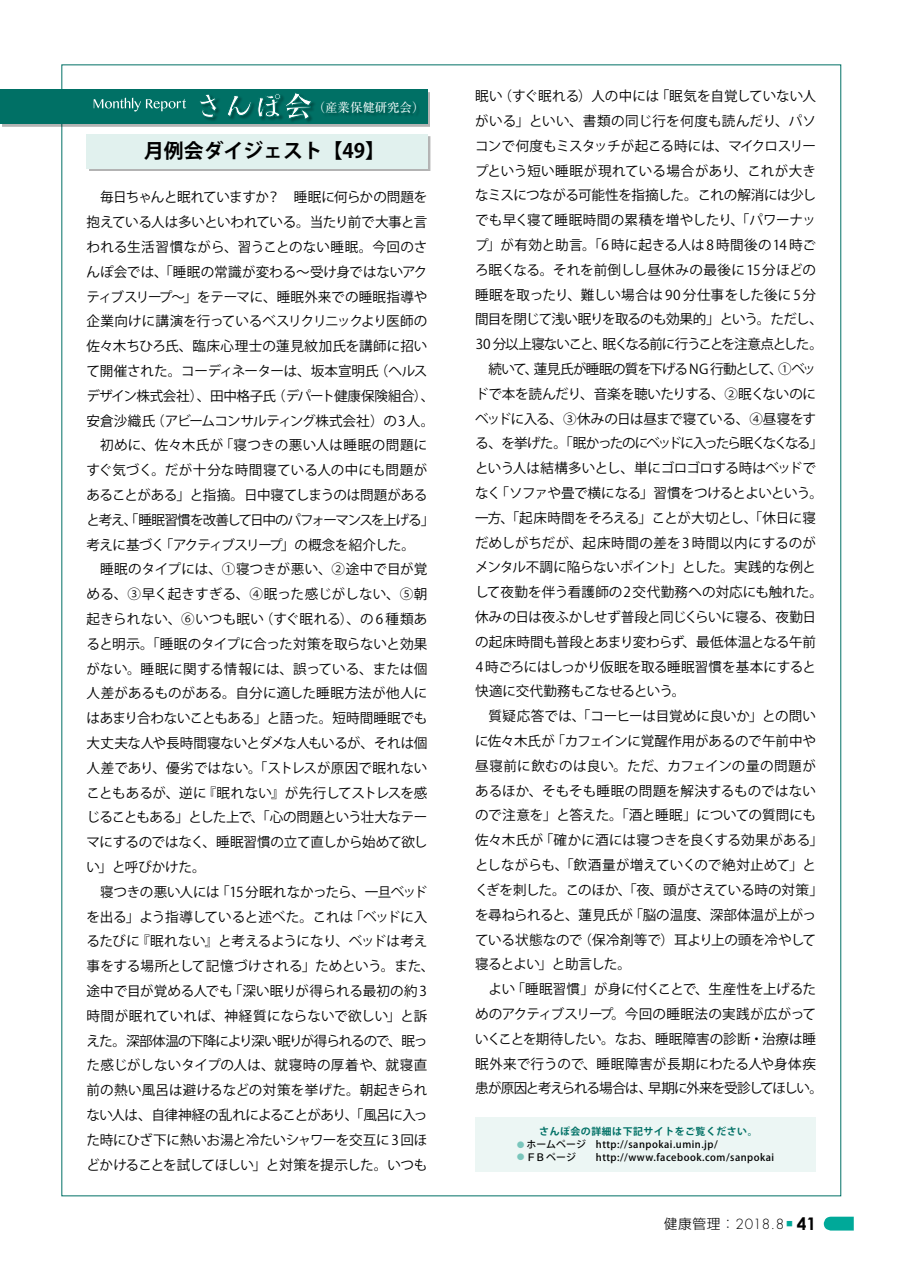
<style>
.page{position:relative;width:903px;height:1275px;background:#fff}
.page>*{position:absolute;margin:0;border:0;box-sizing:border-box;transform-origin:0 0}
.t1{font:700 19.78px "Koz Go Pro";color:#000}
.t2{font:700 17.32px "Century Gothic";color:#000}
.t3{font:13.65px/24.8px "Koz Go Pr 6 N";letter-spacing:-.015em;color:#000}
.t4{font:300 13.65px "Futura";color:#000}
.t5{font:12.42px "Ryumin Pr 6";color:#fff}
.t6{font:500 9.97px/12.8px "Koz Go Pro";letter-spacing:.05em;color:#000}
.s1{font-weight:700;color:#007065}
.s2{font-weight:700;font-size:11.2px;color:#7ac6bc}
.s3{font-family:"Shin Go Pro"}
</style>
<div class="page">
<svg style="left:824px;top:1217px;width:30px;height:13px"></svg>
<div style="left:2px;top:92px;width:428px;height:35px;background:#b3b3b3"></div>
<div style="left:0;top:89px;width:428px;height:35px;background:#007065"></div>
<div style="left:89px;top:136px;width:341px;height:35px;background:#b3b3b3"></div>
<div style="left:87px;top:134px;width:341px;height:35px;background:#e1f1ee"></div>
<svg style="left:94px;top:98px;width:92px;height:14px"></svg>
<svg style="left:333px;top:106px;width:80px;height:8px"></svg>
<svg style="left:199px;top:93px;width:113px;height:27px"></svg>
<div style="left:475px;top:1117px;width:341px;height:54px;background:#ecf6f4"></div>
<p class="t5" style="left:313px;top:97px;width:113px">（産業保健研究会）</p>
<h1 class="t1" style="left:144px;top:138px;width:242px">月例会ダイジェスト【49】</h1>
<p class="t3" style="left:86px;top:185px;width:349px">　毎日ちゃんと眠れていますか？　睡眠に何らかの問題を抱えている人は多いといわれている。当たり前で大事と言われる生活習慣ながら、習うことのない睡眠。今回のさんぽ会では、「睡眠の常識が変わる～受け身ではないアクティブスリープ～」をテーマに、睡眠外来での睡眠指導や企業向けに講演を行っているベスリクリニックより医師の佐々木ちひろ氏、臨床心理士の蓮見紋加氏を講師に招いて開催された。コーディネーターは、坂本宣明氏（ヘルスデザイン株式会社）、田中格子氏（デパート健康保険組合）、安倉沙織氏（アビームコンサルティング株式会社）の3人。　初めに、佐々木氏が「寝つきの悪い人は睡眠の問題にすぐ気づく。だが十分な時間寝ている人の中にも問題があることがある」と指摘。日中寝てしまうのは問題があると考え、「睡眠習慣を改善して日中のパフォーマンスを上げる」考えに基づく「アクティブスリープ」の概念を紹介した。<br>　睡眠のタイプには、①寝つきが悪い、②途中で目が覚める、③早く起きすぎる、④眠った感じがしない、⑤朝起きられない、⑥いつも眠い（すぐ眠れる）、の 6 種類あると明示。「睡眠のタイプに合った対策を取らないと効果がない。睡眠に関する情報には、誤っている、または個人差があるものがある。自分に適した睡眠方法が他人にはあまり合わないこともある」と語った。短時間睡眠でも大丈夫な人や長時間寝ないとダメな人もいるが、それは個人差であり、優劣ではない。「ストレスが原因で眠れないこともあるが、逆に『眠れない』が先行してストレスを感じることもある」とした上で、「心の問題という壮大なテーマにするのではなく、睡眠習慣の立て直しから始めて欲しい」と呼びかけた。<br>　寝つきの悪い人には「15分眠れなかったら、一旦ベッドを出る」よう指導していると述べた。これは「ベッドに入るたびに『眠れない』と考えるようになり、ベッドは考え事をする場所として記憶づけされる」ためという。また、途中で目が覚める人でも「深い眠りが得られる最初の約 3時間が眠れていれば、神経質にならないで欲しい」と訴えた。深部体温の下降により深い眠りが得られるので、眠った感じがしないタイプの人は、就寝時の厚着や、就寝直前の熱い風呂は避けるなどの対策を挙げた。朝起きられない人は、自律神経の乱れによることがあり、「風呂に入った時にひざ下に熱いお湯と冷たいシャワーを交互に3 回ほどかけることを試してほしい」と対策を提示した。いつも</p>
<p class="t3" style="left:475px;top:84px;width:349px">眠い（すぐ眠れる）人の中には「眠気を自覚していない人がいる」といい、書類の同じ行を何度も読んだり、パソコンで何度もミスタッチが起こる時には、マイクロスリープという短い睡眠が現れている場合があり、これが大きなミスにつながる可能性を指摘した。これの解消には少しでも早く寝て睡眠時間の累積を増やしたり、「パワーナップ」が有効と助言。「6 時に起きる人は 8 時間後の14 時ごろ眠くなる。それを前倒しし昼休みの最後に15 分ほどの睡眠を取ったり、難しい場合は 90 分仕事をした後に 5分間目を閉じて浅い眠りを取るのも効果的」という。ただし、<br>30 分以上寝ないこと、眠くなる前に行うことを注意点とした。　続いて、蓮見氏が睡眠の質を下げるNG 行動として、①ベッドで本を読んだり、音楽を聴いたりする、②眠くないのにベッドに入る、③休みの日は昼まで寝ている、④昼寝をする、を挙げた。「眠かったのにベッドに入ったら眠くなくなる」という人は結構多いとし、単にゴロゴロする時はベッドでなく「ソファや畳で横になる」習慣をつけるとよいという。一方、「起床時間をそろえる」ことが大切とし、「休日に寝だめしがちだが、起床時間の差を3 時間以内にするのがメンタル不調に陥らないポイント」とした。実践的な例として夜勤を伴う看護師の2 交代勤務への対応にも触れた。休みの日は夜ふかしせず普段と同じくらいに寝る、夜勤日の起床時間も普段とあまり変わらず、最低体温となる午前<br>4 時ごろにはしっかり仮眠を取る睡眠習慣を基本にすると快適に交代勤務もこなせるという。<br>　質疑応答では、「コーヒーは目覚めに良いか」との問いに佐々木氏が「カフェインに覚醒作用があるので午前中や昼寝前に飲むのは良い。ただ、カフェインの量の問題があるほか、そもそも睡眠の問題を解決するものではないので注意を」と答えた。「酒と睡眠」についての質問にも佐々木氏が「確かに酒には寝つきを良くする効果がある」としながらも、「飲酒量が増えていくので絶対止めて」とくぎを刺した。このほか、「夜、頭がさえている時の対策」を尋ねられると、蓮見氏が「脳の温度、深部体温が上がっている状態なので（保冷剤等で）耳より上の頭を冷やして寝るとよい」と助言した。<br>　よい「睡眠習慣」が身に付くことで、生産性を上げるためのアクティブスリープ。今回の睡眠法の実践が広がっていくことを期待したい。なお、睡眠障害の診断・治療は睡眠外来で行うので、睡眠障害が長期にわたる人や身体疾患が原因と考えられる場合は、早期に外来を受診してほしい。</p>
<p class="t6" style="left:515px;top:1126px;width:260px;text-indent:24px"><span class="s1">さんぽ会の詳細は下記サイトをご覧ください。<br></span><span class="s2">◦</span>ホームページ　http://sanpokai.umin.jp/<br><span class="s2">◦</span>ＦＢページ　　http://www.facebook.com/sanpokai</p>
<p class="t4" style="left:664px;top:1215px;width:130px"><span class="s3">健康管理：</span>2018.8 <sup>■</sup></p>
<p class="t2" style="left:797px;top:1213px;width:21px">41</p>
</div>
